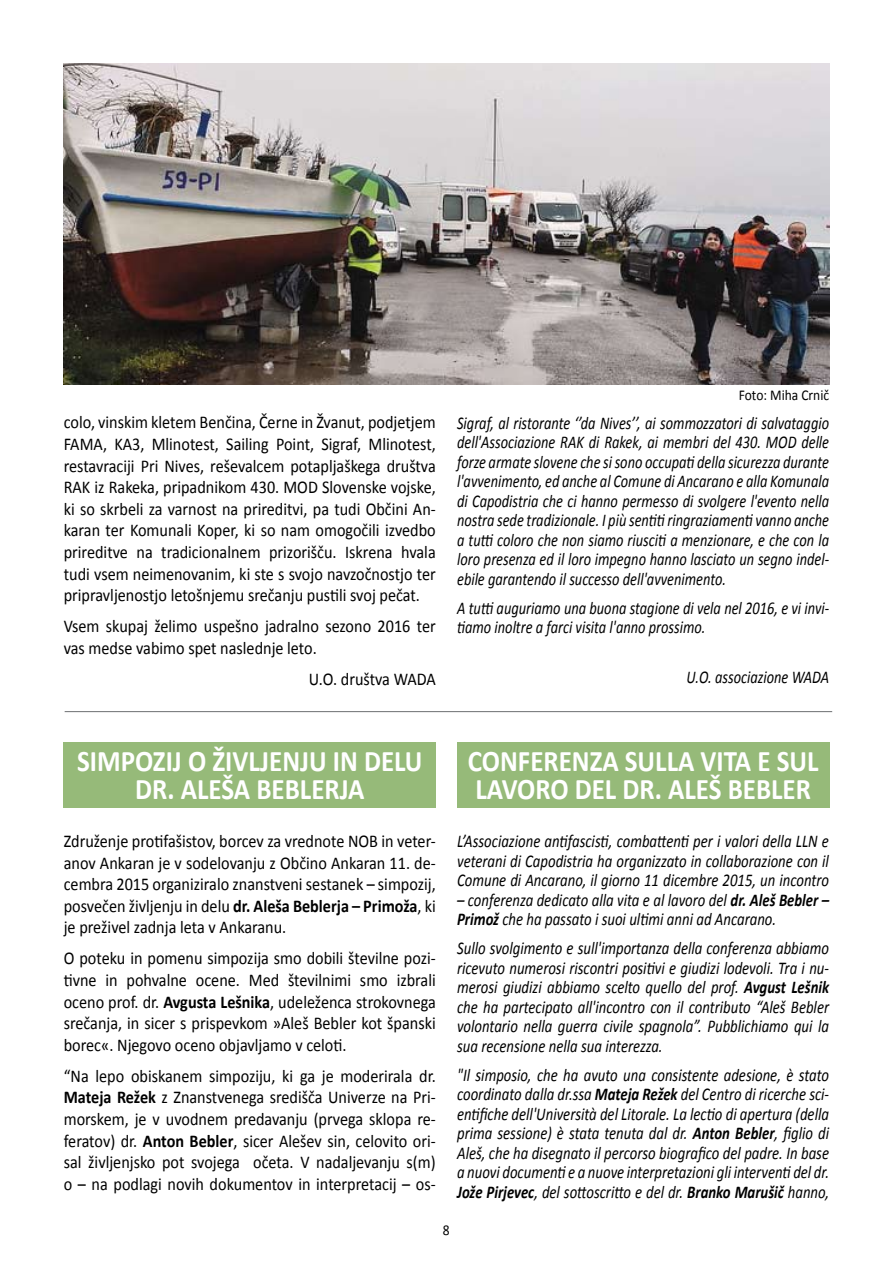
<style>
.page{position:relative;width:893px;height:1263px;background:#fff}
.page>*{position:absolute;margin:0;border:0;box-sizing:border-box;transform-origin:0 0}
.t1{font:700 30px/28.5px "Calibri";color:#fff;text-align:center;scale:.9 1}
.t2{font:18px/21.6px "Calibri";color:#000;text-align:justify;scale:.9 1}
.t3{font:italic 18px/19.5px "Calibri";color:#000;text-align:justify;scale:.82 1}
.t4{font:italic 18px/19.5px "Calibri";color:#000;text-align:justify;scale:.8 1}
.t5{font:15px "Calibri";color:#000;scale:.9 1}
.s1{font-weight:700}
</style>
<div class="page">
<img style="left:64px;top:64px;width:765px;height:320px">
<div style="left:457px;top:743px;width:372px;height:65px;background:#96ba79"></div>
<div style="left:64px;top:743px;width:372px;height:65px;background:#96ba79"></div>
<hr style="left:65px;top:711px;width:767px;height:1px;background:#6d6f71">
<p class="t2" style="left:64px;top:411px;width:415px">colo, vinskim kletem Benčina, Černe in Žvanut, podjetjem FAMA, KA3, Mlinotest, Sailing Point, Sigraf, Mlinotest, restavraciji Pri Nives, reševalcem potapljaškega društva RAK iz Rakeka, pripadnikom 430. MOD Slovenske vojske, ki so skrbeli za varnost na prireditvi, pa tudi Občini An&shy;karan ter Komunali Koper, ki so nam omogočili izvedbo prireditve na tradicionalnem prizorišču. Iskrena hvala tudi vsem neimenovanim, ki ste s svojo navzočnostjo ter pripravljenostjo letošnjemu srečanju pustili svoj pečat.</p>
<p class="t2" style="left:64px;top:614px;width:415px">Vsem skupaj želimo uspešno jadralno sezono 2016 ter vas medse vabimo spet naslednje leto.</p>
<p class="t2" style="left:309px;top:667px;width:143px">U.O. društva WADA</p>
<p class="t5" style="left:739px;top:386px;width:102px">Foto: Miha Crnič</p>
<p class="t4" style="left:457px;top:412px;width:467px">Sigraf, al ristorante ‘’da Nives’’, ai sommozzatori di salvataggio dell'Associazione RAK di Rakek, ai membri del 430. MOD delle forze armate slovene che si sono occupati della sicurezza durante l'avvenimento, ed anche al Comune di Ancarano e alla Komunala di Capodistria che ci hanno permesso di svolgere l'evento nella nostra sede tradizionale. I più sentiti ringraziamenti vanno anche a tutti coloro che non siamo riusciti a menzionare, e che con la loro presenza ed il loro impegno hanno lasciato un segno indel&shy;ebile garantendo il successo dell'avvenimento.</p>
<p class="t4" style="left:457px;top:597px;width:467px">A tutti auguriamo una buona stagione di vela nel 2016, e vi invi&shy;tiamo inoltre a farci visita l'anno prossimo.</p>
<p class="t4" style="left:686px;top:667px;width:180px">U.O. associazione WADA</p>
<h1 class="t1" style="left:77px;top:745px;width:385px">SIMPOZIJ O ŽIVLJENJU IN DELU<br>DR. ALEŠA BEBLERJA</h1>
<h1 class="t1" style="left:468px;top:745px;width:391px;text-align:left">CONFERENZA SULLA VITA E SUL<br>LAVORO DEL DR. ALEŠ BEBLER</h1>
<p class="t2" style="left:64px;top:829px;width:415px">Združenje protifašistov, borcev za vrednote NOB in veter&shy;anov Ankaran je v sodelovanju z Občino Ankaran 11. de&shy;cembra 2015 organiziralo znanstveni sestanek – simpozij, posvečen življenju in delu <span class="s1">dr. Aleša Beblerja – Primoža</span>, ki je preživel zadnja leta v Ankaranu.</p>
<p class="t2" style="left:64px;top:947px;width:415px">O poteku in pomenu simpozija smo dobili številne pozi&shy;tivne in pohvalne ocene. Med številnimi smo izbrali oceno prof. dr. <span class="s1">Avgusta Lešnika</span>, udeleženca strokovnega srečanja, in sicer s prispevkom »Aleš Bebler kot španski borec«. Njegovo oceno objavljamo v celoti.</p>
<p class="t2" style="left:64px;top:1064px;width:415px">“Na lepo obiskanem simpoziju, ki ga je moderirala dr.<br><span class="s1">Mateja Režek</span> z Znanstvenega središča Univerze na Pri&shy;morskem, je v uvodnem predavanju (prvega sklopa re&shy;feratov) dr. <span class="s1">Anton Bebler</span>, sicer Alešev sin, celovito ori&shy;sal življenjsko pot svojega očeta. V nadaljevanju s(m) o – na podlagi novih dokumentov in interpretacij – os-</p>
<p class="t3" style="left:457px;top:831px;width:455px">L’Associazione antifascisti, combattenti per i valori della LLN e veterani di Capodistria ha organizzato in collaborazione con il Comune di Ancarano, il giorno 11 dicembre 2015, un incontro</p>
<p class="t3" style="left:457px;top:889px;width:455px">– conferenza dedicato alla vita e al lavoro del <span class="s1">dr. Aleš Bebler –<br>Primož</span> che ha passato i suoi ultimi anni ad Ancarano.</p>
<p class="t3" style="left:457px;top:938px;width:455px">Sullo svolgimento e sull'importanza della conferenza abbiamo ricevuto numerosi riscontri positivi e giudizi lodevoli. Tra i nu&shy;merosi giudizi abbiamo scelto quello del prof. <span class="s1">Avgust Lešnik </span>che ha partecipato all'incontro con il contributo “Aleš Bebler volontario nella guerra civile spagnola”. Pubblichiamo qui la sua recensione nella sua interezza.</p>
<p class="t3" style="left:457px;top:1064px;width:455px">"Il simposio, che ha avuto una consistente adesione, è stato coordinato dalla dr.ssa <span class="s1">Mateja Režek</span> del Centro di ricerche sci&shy;entifiche dell'Università del Litorale. La lectio di apertura (della prima sessione) è stata tenuta dal dr. <span class="s1">Anton Bebler</span>, figlio di Aleš, che ha disegnato il percorso biografico del padre. In base a nuovi documenti e a nuove interpretazioni gli interventi del dr.<br><span class="s1">Jože Pirjevec</span>, del sottoscritto e del dr. <span class="s1">Branko Marušič</span> hanno,</p>
<p class="t5" style="left:443px;top:1221px;width:9px">8</p>
</div>
